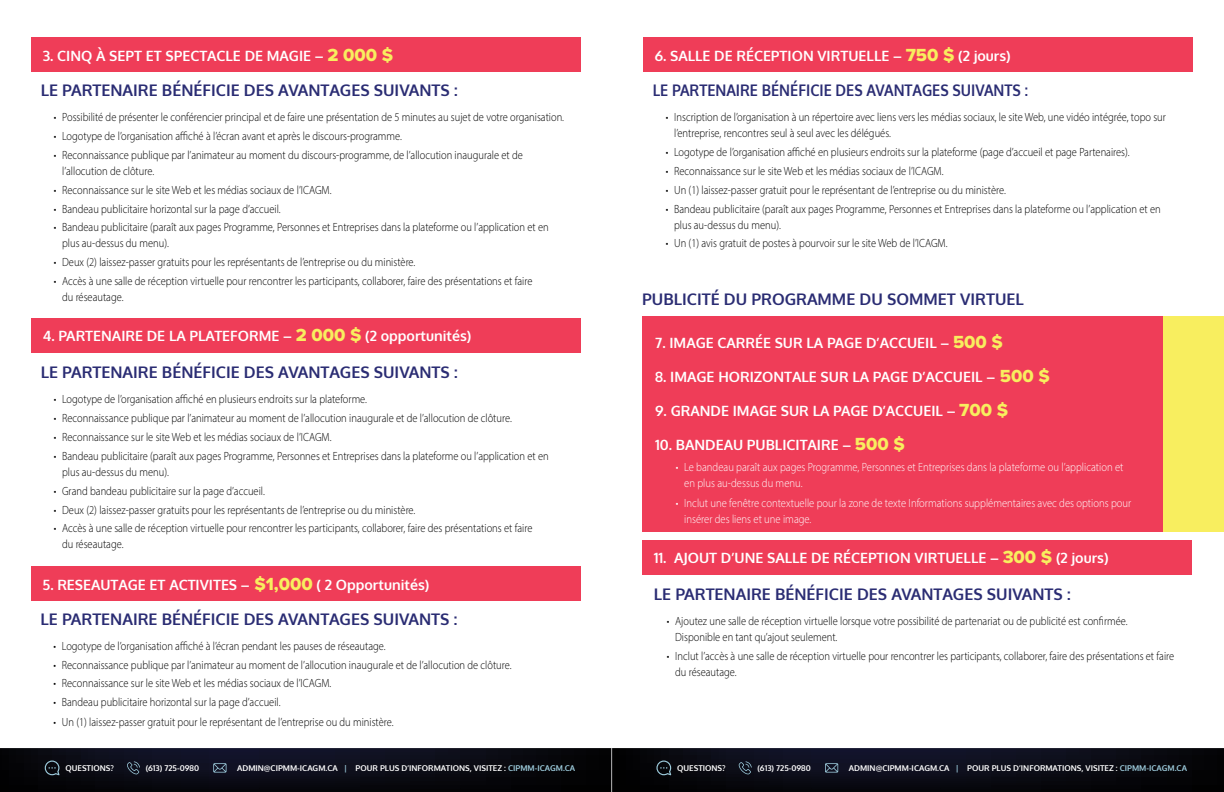
<style>
.page{position:relative;width:1224px;height:792px;background:#fff}
.page>*{position:absolute;margin:0;border:0;box-sizing:border-box;transform-origin:0 0}
.t1{font:700 16px "Oxygen";color:#2a2c73}
.t2{font:700 16px "Oxygen";color:#2a2c73;scale:.9 1}
.t3{font:700 14.2px "Oxygen";color:#fff}
.t4{font:300 11.9px/16px "Myriad Pro";color:#000;scale:.88 1}
.t5{font:300 11.9px/16px "Myriad Pro";color:#fff;scale:.89 1}
.t6{font:700 8px "Oxygen";color:#fff}
.s1{font-family:"Proxima Nova Extrabld";font-weight:400;font-size:18.2px;color:#f8ee5f}
.s2{color:#9fcedf}
</style>
<div class="page">
<div style="left:642px;top:316px;width:523px;height:216px;background:#ef3d58"></div>
<div style="left:1164px;top:316px;width:60px;height:216px;background:#f8ee5f"></div>
<div style="left:31px;top:38px;width:550px;height:34px;background:#ef3d58"></div>
<div style="left:31px;top:318px;width:550px;height:35px;background:#ef3d58"></div>
<div style="left:31px;top:566px;width:550px;height:35px;background:#ef3d58"></div>
<div style="left:643px;top:38px;width:550px;height:34px;background:#ef3d58"></div>
<div style="left:642px;top:540px;width:550px;height:34px;background:#ef3d58"></div>
<svg style="left:0;top:748px;width:1224px;height:44px;background:#0b0c15"></svg>
<p class="t3" style="left:43px;top:47px;width:352px">3. CINQ À SEPT ET SPECTACLE DE MAGIE – <span class="s1">2 000 $</span></p>
<h1 class="t1" style="left:41px;top:80px;width:418px">LE PARTENAIRE BÉNÉFICIE DES AVANTAGES SUIVANTS :</h1>
<p class="t4" style="left:54px;top:109px;width:582px">• Possibilité de présenter le conférencier principal et de faire une présentation de 5 minutes au sujet de votre organisation.</p>
<p class="t4" style="left:54px;top:128px;width:397px">• Logotype de l’organisation affiché à l’écran avant et après le discours-programme.</p>
<p class="t4" style="left:62px;top:147px;width:525px;text-indent:-8px">• Reconnaissance publique par l’animateur au moment du discours-programme, de l’allocution inaugurale et de l’allocution de clôture.</p>
<p class="t4" style="left:54px;top:182px;width:317px">• Reconnaissance sur le site Web et les médias sociaux de l’ICAGM.</p>
<p class="t4" style="left:54px;top:200px;width:260px">• Bandeau publicitaire horizontal sur la page d’accueil.</p>
<p class="t4" style="left:62px;top:219px;width:555px;text-indent:-8px">• Bandeau publicitaire (paraît aux pages Programme, Personnes et Entreprises dans la plateforme ou l’application et en plus au-dessus du menu).</p>
<p class="t4" style="left:54px;top:254px;width:413px">• Deux (2) laissez-passer gratuits pour les représentants de l’entreprise ou du ministère.</p>
<p class="t4" style="left:62px;top:273px;width:536px;text-indent:-8px">• Accès à une salle de réception virtuelle pour rencontrer les participants, collaborer, faire des présentations et faire du réseautage.</p>
<p class="t3" style="left:43px;top:327px;width:430px">4. PARTENAIRE DE LA PLATEFORME – <span class="s1">2 000 $</span> (2 opportunités)</p>
<h1 class="t1" style="left:41px;top:362px;width:418px">LE PARTENAIRE BÉNÉFICIE DES AVANTAGES SUIVANTS :</h1>
<p class="t4" style="left:54px;top:391px;width:358px">• Logotype de l’organisation affiché en plusieurs endroits sur la plateforme.</p>
<p class="t4" style="left:54px;top:410px;width:522px">• Reconnaissance publique par l’animateur au moment de l’allocution inaugurale et de l’allocution de clôture.</p>
<p class="t4" style="left:54px;top:429px;width:317px">• Reconnaissance sur le site Web et les médias sociaux de l’ICAGM.</p>
<p class="t4" style="left:62px;top:448px;width:555px;text-indent:-8px">• Bandeau publicitaire (paraît aux pages Programme, Personnes et Entreprises dans la plateforme ou l’application et en plus au-dessus du menu).</p>
<p class="t4" style="left:54px;top:483px;width:241px">• Grand bandeau publicitaire sur la page d’accueil.</p>
<p class="t4" style="left:54px;top:501px;width:413px">• Deux (2) laissez-passer gratuits pour les représentants de l’entreprise ou du ministère.</p>
<p class="t4" style="left:62px;top:520px;width:536px;text-indent:-8px">• Accès à une salle de réception virtuelle pour rencontrer les participants, collaborer, faire des présentations et faire du réseautage.</p>
<p class="t3" style="left:43px;top:576px;width:388px">5. RESEAUTAGE ET ACTIVITES – <span class="s1">$1,000</span> ( 2 Opportunités)</p>
<h1 class="t1" style="left:40px;top:609px;width:418px">LE PARTENAIRE BÉNÉFICIE DES AVANTAGES SUIVANTS :</h1>
<p class="t4" style="left:53px;top:638px;width:379px">• Logotype de l’organisation affiché à l’écran pendant les pauses de réseautage.</p>
<p class="t4" style="left:53px;top:657px;width:522px">• Reconnaissance publique par l’animateur au moment de l’allocution inaugurale et de l’allocution de clôture.</p>
<p class="t4" style="left:53px;top:675px;width:317px">• Reconnaissance sur le site Web et les médias sociaux de l’ICAGM.</p>
<p class="t4" style="left:53px;top:694px;width:260px">• Bandeau publicitaire horizontal sur la page d’accueil.</p>
<p class="t4" style="left:53px;top:714px;width:388px">• Un (1) laissez-passer gratuit pour le représentant de l’entreprise ou du ministère.</p>
<p class="t3" style="left:655px;top:47px;width:357px">6. SALLE DE RÉCEPTION VIRTUELLE – <span class="s1">750 $</span> (2 jours)</p>
<h1 class="t2" style="left:653px;top:80px;width:418px">LE PARTENAIRE BÉNÉFICIE DES AVANTAGES SUIVANTS :</h1>
<p class="t4" style="left:674px;top:109px;width:560px;text-indent:-8px">• Inscription de l’organisation à un répertoire avec liens vers les médias sociaux, le site Web, une vidéo intégrée, topo sur l’entreprise, rencontres seul à seul avec les délégués.</p>
<p class="t4" style="left:666px;top:144px;width:529px">• Logotype de l’organisation affiché en plusieurs endroits sur la plateforme (page d’accueil et page Partenaires).</p>
<p class="t4" style="left:666px;top:163px;width:317px">• Reconnaissance sur le site Web et les médias sociaux de l’ICAGM.</p>
<p class="t4" style="left:666px;top:182px;width:388px">• Un (1) laissez-passer gratuit pour le représentant de l’entreprise ou du ministère.</p>
<p class="t4" style="left:674px;top:200px;width:555px;text-indent:-8px">• Bandeau publicitaire (paraît aux pages Programme, Personnes et Entreprises dans la plateforme ou l’application et en plus au-dessus du menu).</p>
<p class="t4" style="left:666px;top:235px;width:322px">• Un (1) avis gratuit de postes à pourvoir sur le site Web de l’ICAGM.</p>
<h1 class="t1" style="left:642px;top:289px;width:383px">PUBLICITÉ DU PROGRAMME DU SOMMET VIRTUEL</h1>
<p class="t3" style="left:655px;top:334px;width:349px">7. IMAGE CARRÉE SUR LA PAGE D’ACCUEIL – <span class="s1">500 $</span></p>
<p class="t3" style="left:655px;top:368px;width:396px">8. IMAGE HORIZONTALE SUR LA PAGE D’ACCUEIL – <span class="s1">500 $</span></p>
<p class="t3" style="left:655px;top:402px;width:354px">9. GRANDE IMAGE SUR LA PAGE D’ACCUEIL – <span class="s1">700 $</span></p>
<p class="t3" style="left:655px;top:436px;width:251px">10. BANDEAU PUBLICITAIRE – <span class="s1">500 $</span></p>
<p class="t5" style="left:684px;top:459px;width:495px;text-indent:-8px">• Le bandeau paraît aux pages Programme, Personnes et Entreprises dans la plateforme ou l’application et en plus au-dessus du menu.</p>
<p class="t5" style="left:684px;top:495px;width:504px;text-indent:-8px">• Inclut une fenêtre contextuelle pour la zone de texte Informations supplémentaires avec des options pour insérer des liens et une image.</p>
<p class="t3" style="left:654px;top:549px;width:456px">11. AJOUT D’UNE SALLE DE RÉCEPTION VIRTUELLE – <span class="s1">300 $</span> (2 jours)</p>
<h1 class="t1" style="left:654px;top:584px;width:418px">LE PARTENAIRE BÉNÉFICIE DES AVANTAGES SUIVANTS :</h1>
<p class="t4" style="left:675px;top:613px;width:516px;text-indent:-8px">• Ajoutez une salle de réception virtuelle lorsque votre possibilité de partenariat ou de publicité est confirmée.<br>Disponible en tant qu’ajout seulement.</p>
<p class="t4" style="left:675px;top:648px;width:569px;text-indent:-8px">• Inclut l’accès à une salle de réception virtuelle pour rencontrer les participants, collaborer, faire des présentations et faire du réseautage.</p>
<p class="t6" style="left:65px;top:763px;width:50px">QUESTIONS?</p>
<p class="t6" style="left:146px;top:763px;width:55px">(613) 725-0980</p>
<p class="t6" style="left:237px;top:763px;width:340px">ADMIN@CIPMM-ICAGM.CA <span class="s2">|</span> POUR PLUS D’INFORMATIONS, VISITEZ : <span class="s2">CIPMM-ICAGM.CA</span></p>
<p class="t6" style="left:677px;top:763px;width:50px">QUESTIONS?</p>
<p class="t6" style="left:757px;top:763px;width:55px">(613) 725-0980</p>
<p class="t6" style="left:849px;top:763px;width:340px">ADMIN@CIPMM-ICAGM.CA <span class="s2">|</span> POUR PLUS D’INFORMATIONS, VISITEZ : <span class="s2">CIPMM-ICAGM.CA</span></p>
</div>
